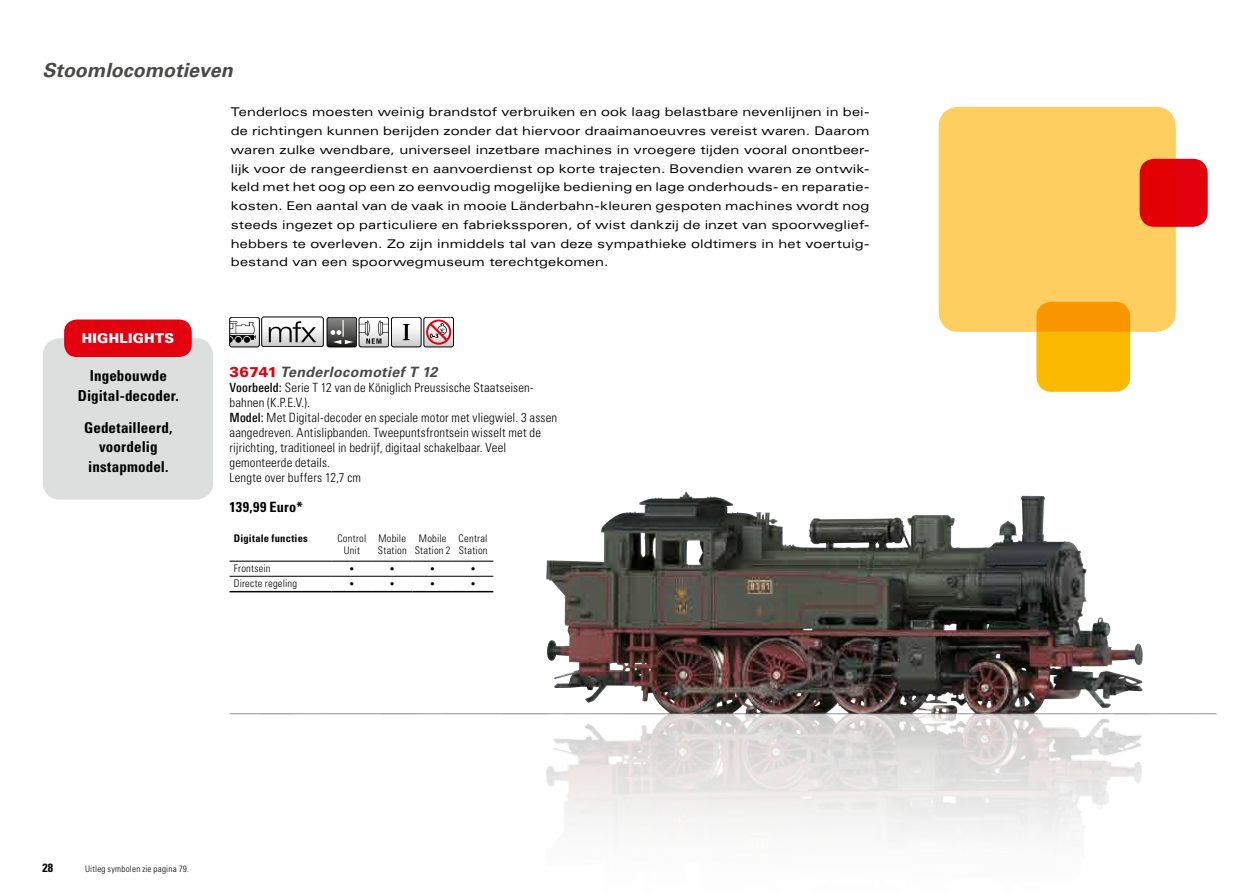
<style>
.page{position:relative;width:1234px;height:893px;background:#fff}
.page>*{position:absolute;margin:0;border:0;box-sizing:border-box;transform-origin:0 0}
.t1{font:italic 700 19.5px "Univers LT Std";color:#494948}
.t2{font:700 condensed 15px/19.5px "Univers LT Std";letter-spacing:.01em;color:#000;text-align:center}
.t3{font:italic 700 14.25px "Univers LT Std";letter-spacing:.025em;color:#494948}
.t4{font:700 condensed 14.25px "Univers LT Std";letter-spacing:.02em;color:#000}
.t5{font:900 13.5px "Univers LT Std";letter-spacing:.02em;color:#fff}
.t6{font:300 condensed 12.75px/15px "Univers LT Std";letter-spacing:.015em;color:#000}
.t7{font:expanded 12px/18.8px "Univers LT Std";letter-spacing:.015em;color:#000;text-align:justify}
.t8{font:700 condensed 12px "Univers LT Std";color:#000}
.t9{font:300 condensed 10.5px/12px "Univers LT Std";letter-spacing:.02em;color:#000;text-align:center}
.t10{font:700 condensed 10.5px "Univers LT Std";letter-spacing:.025em;color:#000}
.t11{font:300 condensed 9px "Univers LT Std";letter-spacing:.025em;color:#000}
.s1{font-weight:900;font-style:normal;color:#e3000f}
.s2{font-family:"Univers Next Pro";font-weight:500}
</style>
<div class="page">
<div style="left:43px;top:338px;width:170px;height:161px;background:#dddede;border-radius:17px"></div>
<div style="left:1139px;top:159px;width:68px;height:68px;background:#e3000f;border-radius:15px"></div>
<div style="left:938px;top:107px;width:237px;height:225px;background:#fece60;border-radius:20px"></div>
<svg style="left:1036px;top:302px;width:93px;height:90px;background:#faae01"></svg>
<div style="left:229px;top:317px;width:30px;height:30px;border:1px solid #000;border-radius:2px"></div>
<div style="left:64px;top:319px;width:128px;height:38px;background:#e3000f;border-radius:13px"></div>
<img style="left:229px;top:492px;width:914px;height:223px">
<svg style="left:230px;top:317px;width:223px;height:30px"></svg>
<img style="left:254px;top:713px;width:962px;height:125px">
<hr style="left:229px;top:591px;width:102px;height:1px;background:#000">
<hr style="left:331px;top:591px;width:41px;height:1px;background:#000">
<hr style="left:372px;top:591px;width:40px;height:1px;background:#000">
<hr style="left:412px;top:591px;width:41px;height:1px;background:#000">
<hr style="left:453px;top:591px;width:40px;height:1px;background:#000">
<hr style="left:229px;top:576px;width:102px;height:1px;background:#000">
<hr style="left:331px;top:576px;width:41px;height:1px;background:#000">
<hr style="left:372px;top:576px;width:40px;height:1px;background:#000">
<hr style="left:412px;top:576px;width:41px;height:1px;background:#000">
<hr style="left:453px;top:576px;width:40px;height:1px;background:#000">
<hr style="left:229px;top:560px;width:102px;height:2px;background:#494948">
<hr style="left:331px;top:560px;width:41px;height:2px;background:#494948">
<hr style="left:372px;top:560px;width:40px;height:2px;background:#494948">
<hr style="left:412px;top:560px;width:41px;height:2px;background:#494948">
<hr style="left:453px;top:560px;width:40px;height:2px;background:#494948">
<h1 class="t1" style="left:43px;top:58px;width:192px">Stoomlocomotieven</h1>
<p class="t5" style="left:82px;top:330px;width:94px">HIGHLIGHTS</p>
<p class="t2" style="left:78px;top:366px;width:102px">Ingebouwde<br>Digital-decoder.</p>
<p class="t2" style="left:84px;top:418px;width:90px">Gedetailleerd, voordelig instapmodel.</p>
<p class="t7" style="left:231px;top:103px;width:640px">Tenderlocs moesten weinig brandstof verbruiken en ook laag belastbare nevenlijnen in bei&shy;de richtingen kunnen berijden zonder dat hiervoor draaimanoeuvres vereist waren. Daarom waren zulke wendbare, universeel inzetbare machines in vroegere tijden vooral onontbeer&shy;lijk voor de rangeerdienst en aanvoerdienst op korte trajecten. Bovendien waren ze ontwik&shy;keld met het oog op een zo eenvoudig mogelijke bediening en lage onderhouds- en reparatie&shy;kosten. Een aantal van de vaak in mooie Länderbahn-kleuren gespoten machines wordt nog steeds ingezet op particuliere en fabriekssporen, of wist dankzij de inzet van spoorweglief&shy;hebbers te overleven. Zo zijn inmiddels tal van deze sympathieke oldtimers in het voertuig&shy;bestand van een spoorwegmuseum terechtgekomen.</p>
<p class="t3" style="left:229px;top:363px;width:209px"><span class="s1">36741</span> Tenderlocomotief T 12</p>
<p class="t6" style="left:229px;top:380px;width:329px"><span class="s2">Voorbeeld:</span> Serie T 12 van de Königlich Preussische Staatseisen&shy;bahnen (K.P.E.V.).<br><span class="s2">Model:</span> Met Digital-decoder en speciale motor met vliegwiel. 3 assen aangedreven. Antislipbanden. Tweepuntsfrontsein wisselt met de rijrichting, traditioneel in bedrijf, digitaal schakelbaar. Veel gemonteerde details.<br>Lengte over buffers 12,7 cm</p>
<p class="t4" style="left:229px;top:498px;width:75px">139,99 Euro*</p>
<p class="t10" style="left:234px;top:532px;width:76px">Digitale functies</p>
<p class="t9" style="left:337px;top:532px;width:30px">Control<br>Unit</p>
<p class="t9" style="left:378px;top:532px;width:30px;text-align:left">Mobile<br>Station</p>
<p class="t9" style="left:414px;top:532px;width:37px">Mobile<br>Station 2</p>
<p class="t9" style="left:458px;top:532px;width:30px;text-align:left">Central<br>Station</p>
<p class="t9" style="left:234px;top:562px;width:38px">Frontsein</p>
<p class="t11" style="left:349px;top:563px;width:7px">•</p>
<p class="t11" style="left:389px;top:563px;width:7px">•</p>
<p class="t11" style="left:430px;top:563px;width:7px">•</p>
<p class="t11" style="left:470px;top:563px;width:7px">•</p>
<p class="t9" style="left:234px;top:577px;width:65px">Directe regeling</p>
<p class="t11" style="left:349px;top:578px;width:7px">•</p>
<p class="t11" style="left:389px;top:578px;width:7px">•</p>
<p class="t11" style="left:430px;top:578px;width:7px">•</p>
<p class="t11" style="left:470px;top:578px;width:7px">•</p>
<p class="t8" style="left:43px;top:860px;width:12px">28</p>
<p class="t11" style="left:85px;top:863px;width:106px">Uitleg symbolen zie pagina 79.</p>
</div>
